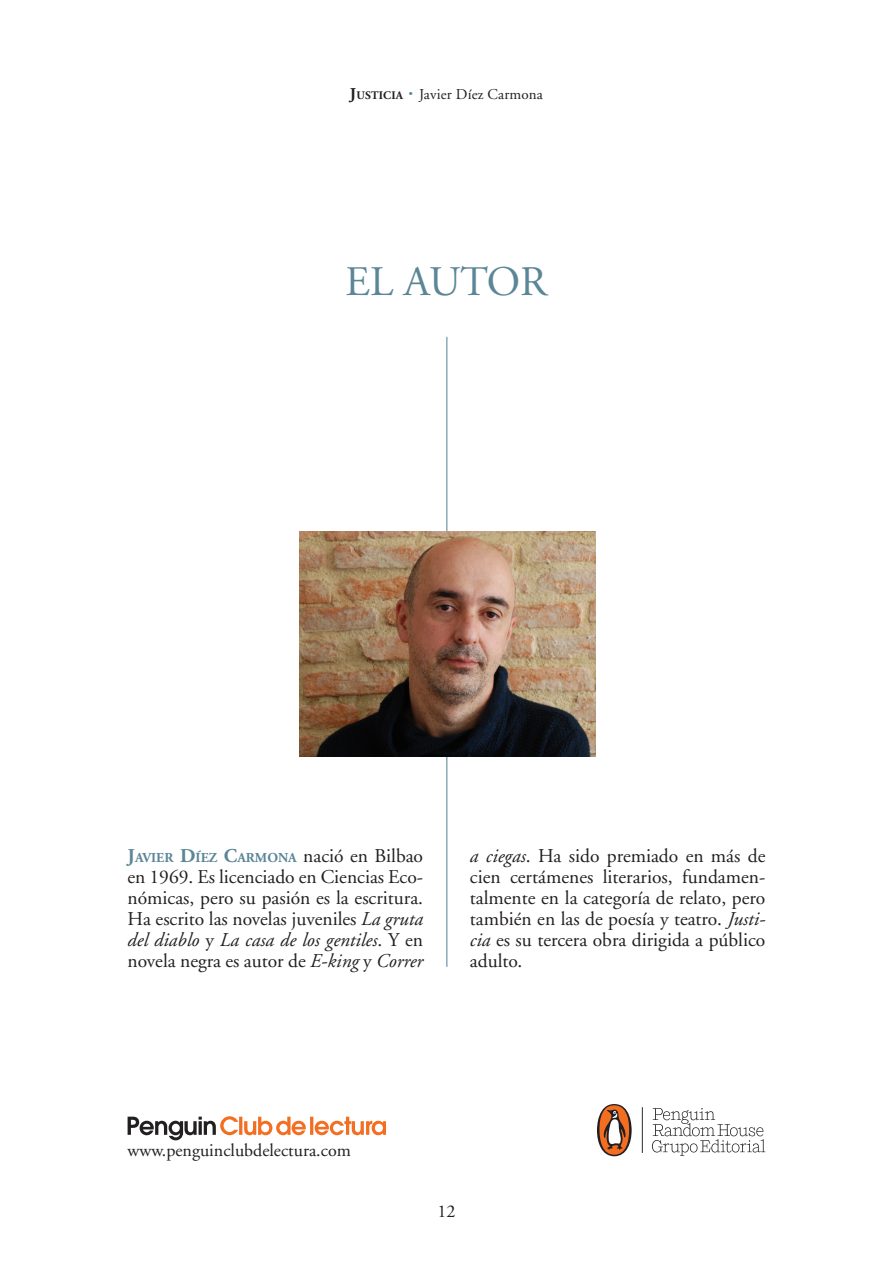
<style>
.page{position:relative;width:893px;height:1263px;background:#fff}
.page>*{position:absolute;margin:0;border:0;box-sizing:border-box;transform-origin:0 0}
.epígrafes{font:42px "Adobe Garamond";color:#5b8697}
.generico{font:19.5px/21px "Adobe Garamond";color:#231f20;text-align:justify}
.t1{font:18px "Adobe Garamond";color:#231f20}
.t2{font:15px "Adobe Garamond";letter-spacing:.01em;color:#231f20}
.generico-2{font:700 13.65px "Adobe Garamond";color:#5b8697}
.t3{font:700 11.55px "Adobe Garamond";letter-spacing:.015em;color:#231f20}
.s1{font-size:16.5px}
.s2{font-size:27px;color:#5b8697}
.s3{font-size:19.5px}
.s4{font-weight:400;font-size:19.5px;color:#231f20}
.s5{font-style:italic}
</style>
<div class="page">
<hr style="left:446px;top:337px;width:1px;height:630px;background:#5b8697">
<img style="left:300px;top:532px;width:295px;height:225px">
<svg style="left:597px;top:1104px;width:35px;height:52px"></svg>
<svg style="left:642px;top:1107px;width:123px;height:49px"></svg>
<svg style="left:128px;top:1116px;width:258px;height:24px"></svg>
<p class="t3" style="left:350px;top:89px;width:55px"><span class="s1">J</span>USTICIA</p>
<p class="t2" style="left:408px;top:86px;width:137px"><span class="s2">·</span> Javier Díez Carmona</p>
<p class="epígrafes" style="left:346px;top:259px;width:203px">EL AUTOR</p>
<p class="generico-2" style="left:128px;top:850px;width:297px"><span class="s3">J</span>AVIER <span class="s3">D</span>ÍEZ <span class="s3">C</span>ARMONA <span class="s4">nació en Bilbao</span></p>
<p class="generico" style="left:128px;top:867px;width:297px">en 1969. Es licenciado en Ciencias Eco&shy;nómicas, pero su pasión es la escritura.<br>Ha escrito las novelas juveniles <span class="s5">La gruta del diablo</span> y <span class="s5">La casa de los gentiles</span>. Y en novela negra es autor de <span class="s5">E-king</span> y <span class="s5">Correr</span></p>
<p class="generico" style="left:470px;top:846px;width:297px"><span class="s5">a ciegas</span>. Ha sido premiado en más de cien certámenes literarios, fundamen&shy;talmente en la categoría de relato, pero también en las de poesía y teatro. <span class="s5">Justi&shy;cia</span> es su tercera obra dirigida a público adulto.</p>
<p class="t1" style="left:128px;top:1140px;width:225px">www.penguinclubdelectura.com</p>
<p class="t1" style="left:437px;top:1201px;width:19px">12</p>
</div>
